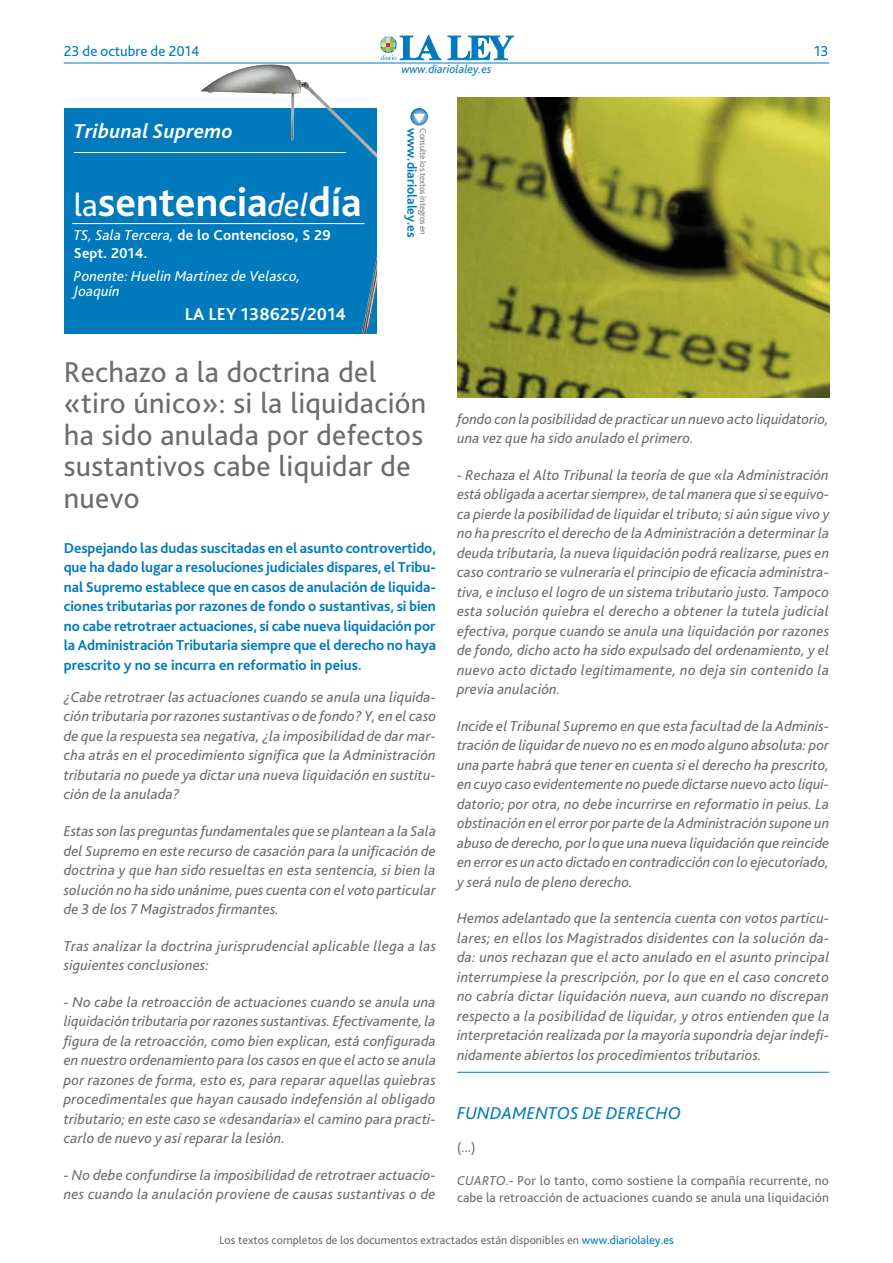
<style>
.page{position:relative;width:893px;height:1263px;background:#fff}
.page>*{position:absolute;margin:0;border:0;box-sizing:border-box;transform-origin:0 0}
.t1{font:700 42px "Bliss 2";color:#fff}
.t2{font:30px/31.5px "Bliss 2";letter-spacing:.01em;color:#6b6c6d}
.t3{font:italic 700 21px "Bliss 2";letter-spacing:.01em;color:#fff}
.t4{font:italic 18px "Bliss 2";letter-spacing:.01em;color:#007abc}
.t5{font:700 18px "Bliss 2";letter-spacing:.01em;color:#fff}
.t6{font:italic 15px/19.5px "Bliss 2";letter-spacing:.01em;color:#6b6c6d;text-align:justify}
.t7{font:700 15px/19.5px "Bliss 2";color:#007abc;text-align:justify}
.t8{font:700 15px/18px "Bliss 2";letter-spacing:.01em;color:#fff}
.t9{font:italic 15px/15px "Bliss 2";letter-spacing:.01em;color:#fff}
.t10{font:15px "Bliss 2";color:#007abc}
.t11{font:13.5px/16.5px "Bliss 2";letter-spacing:.01em;color:#6b6c6d}
.t12{font:700 13.5px "Bliss 2";color:#007abc}
.t13{font:12px "Bliss 2";color:#6b6c6d}
.t14{font:italic 12px "Bliss 2";color:#007abc}
.t15{font:300 9px "Bliss 2";letter-spacing:-.015em;color:#6b6c6d}
.s1{font-weight:400;font-size:33px}
.s2{font-weight:400;font-style:italic;font-size:33px}
.s3{font-weight:400;font-style:italic}
.s4{font-style:italic}
.s5{color:#007abc}
</style>
<div class="page">
<hr style="left:64px;top:63px;width:765px;height:1px;background:#007abc">
<svg style="left:399px;top:35px;width:115px;height:26px"></svg>
<svg style="left:448px;top:36px;width:65px;height:24px"></svg>
<svg style="left:380px;top:35px;width:61px;height:25px"></svg>
<hr style="left:457px;top:1072px;width:372px;height:1px;background:#007abc">
<div style="left:64px;top:108px;width:313px;height:225px;background:#007abc"></div>
<hr style="left:72px;top:223px;width:293px;height:1px;background:#fff">
<svg style="left:410px;top:108px;width:18px;height:18px"></svg>
<svg style="left:413px;top:114px;width:12px;height:9px"></svg>
<img style="left:200px;top:64px;width:177px;height:269px">
<hr style="left:74px;top:152px;width:272px;height:1px;background:#fff">
<img style="left:457px;top:98px;width:372px;height:300px">
<p class="t10" style="left:64px;top:42px;width:137px">23 de octubre de 2014</p>
<p class="t10" style="left:814px;top:42px;width:16px">13</p>
<h3 class="t3" style="left:74px;top:118px;width:160px">Tribunal Supremo</h3>
<h1 class="t1" style="left:74px;top:175px;width:289px"><span class="s1">la</span>sentencia<span class="s2">del</span>día</h1>
<p class="t8" style="left:74px;top:226px;width:258px"><span class="s3">TS, Sala Tercera,</span> de lo Contencioso, S 29<br>Sept. 2014.</p>
<p class="t9" style="left:74px;top:269px;width:228px">Ponente: Huelin Martínez de Velasco,<br>Joaquín</p>
<p class="t5" style="left:185px;top:303px;width:163px">LA LEY 138625/2014</p>
<p class="t14" style="left:401px;top:62px;width:91px">www.diariolaley.es</p>
<p class="t12" style="left:420px;top:128px;width:111px;rotate:90deg">www.diariolaley.es</p>
<p class="t15" style="left:429px;top:128px;width:108px;rotate:90deg">Consulte los textos íntegros en</p>
<h2 class="t2" style="left:64px;top:355px;width:364px">Rechazo a la doctrina del «tiro único»: si la liquidación ha sido anulada por defectos sustantivos cabe liquidar de nuevo</h2>
<p class="t7" style="left:64px;top:538px;width:374px">Despejando las dudas suscitadas en el asunto controvertido, que ha dado lugar a resoluciones judiciales dispares, el Tribu&shy;nal Supremo establece que en casos de anulación de liquida&shy;ciones tributarias por razones de fondo o sustantivas, si bien no cabe retrotraer actuaciones, sí cabe nueva liquidación por la Administración Tributaria siempre que el derecho no haya prescrito y no se incurra en reformatio in peius.</p>
<p class="t6" style="left:64px;top:687px;width:374px">¿Cabe retrotraer las actuaciones cuando se anula una liquida&shy;ción tributaria por razones sustantivas o de fondo? Y, en el caso de que la respuesta sea negativa, ¿la imposibilidad de dar mar&shy;cha atrás en el procedimiento significa que la Administración tributaria no puede ya dictar una nueva liquidación en sustitu&shy;ción de la anulada?</p>
<p class="t6" style="left:64px;top:821px;width:374px">Estas son las preguntas fundamentales que se plantean a la Sala del Supremo en este recurso de casación para la unificación de doctrina y que han sido resueltas en esta sentencia, si bien la solución no ha sido unánime, pues cuenta con el voto particular de 3 de los 7 Magistrados firmantes.</p>
<p class="t6" style="left:64px;top:935px;width:374px">Tras analizar la doctrina jurisprudencial aplicable llega a las siguientes conclusiones:</p>
<p class="t6" style="left:64px;top:991px;width:374px">- No cabe la retroacción de actuaciones cuando se anula una liquidación tributaria por razones sustantivas. Efectivamente, la figura de la retroacción, como bien explican, está configurada en nuestro ordenamiento para los casos en que el acto se anula por razones de forma, esto es, para reparar aquellas quiebras procedimentales que hayan causado indefensión al obligado tributario; en este caso se «desandaría» el camino para practi&shy;carlo de nuevo y así reparar la lesión.</p>
<p class="t6" style="left:64px;top:1164px;width:374px">- No debe confundirse la imposibilidad de retrotraer actuacio&shy;nes cuando la anulación proviene de causas sustantivas o de</p>
<p class="t6" style="left:457px;top:409px;width:373px">fondo con la posibilidad de practicar un nuevo acto liquidatorio, una vez que ha sido anulado el primero.</p>
<p class="t6" style="left:457px;top:465px;width:374px">- Rechaza el Alto Tribunal la teoría de que «la Administración está obligada a acertar siempre», de tal manera que si se equivo&shy;ca pierde la posibilidad de liquidar el tributo; si aún sigue vivo y no ha prescrito el derecho de la Administración a determinar la deuda tributaria, la nueva liquidación podrá realizarse, pues en caso contrario se vulneraría el principio de eficacia administra&shy;tiva, e incluso el logro de un sistema tributario justo. Tampoco esta solución quiebra el derecho a obtener la tutela judicial efectiva, porque cuando se anula una liquidación por razones de fondo, dicho acto ha sido expulsado del ordenamiento, y el nuevo acto dictado legítimamente, no deja sin contenido la previa anulación.</p>
<p class="t6" style="left:457px;top:716px;width:374px">Incide el Tribunal Supremo en que esta facultad de la Adminis&shy;tración de liquidar de nuevo no es en modo alguno absoluta: por una parte habrá que tener en cuenta si el derecho ha prescrito, en cuyo caso evidentemente no puede dictarse nuevo acto liqui&shy;datorio; por otra, no debe incurrirse en reformatio in peius. La obstinación en el error por parte de la Administración supone un abuso de derecho, por lo que una nueva liquidación que reincide en error es un acto dictado en contradicción con lo ejecutoriado, y será nulo de pleno derecho.</p>
<p class="t6" style="left:457px;top:908px;width:374px">Hemos adelantado que la sentencia cuenta con votos particu&shy;lares; en ellos los Magistrados disidentes con la solución da&shy;da: unos rechazan que el acto anulado en el asunto principal interrumpiese la prescripción, por lo que en el caso concreto no cabría dictar liquidación nueva, aun cuando no discrepan respecto a la posibilidad de liquidar, y otros entienden que la interpretación realizada por la mayoría supondría dejar indefi&shy;nidamente abiertos los procedimientos tributarios.</p>
<p class="t4" style="left:457px;top:1102px;width:225px">FUNDAMENTOS DE DERECHO</p>
<p class="t11" style="left:457px;top:1139px;width:20px">(...)</p>
<p class="t11" style="left:457px;top:1172px;width:374px"><span class="s4">CUARTO.-</span> Por lo tanto, como sostiene la compañía recurrente, no cabe la retroacción de actuaciones cuando se anula una liquidación</p>
<p class="t13" style="left:219px;top:1232px;width:456px">Los textos completos de los documentos extractados están disponibles en <span class="s5">www.diariolaley.es</span></p>
</div>
